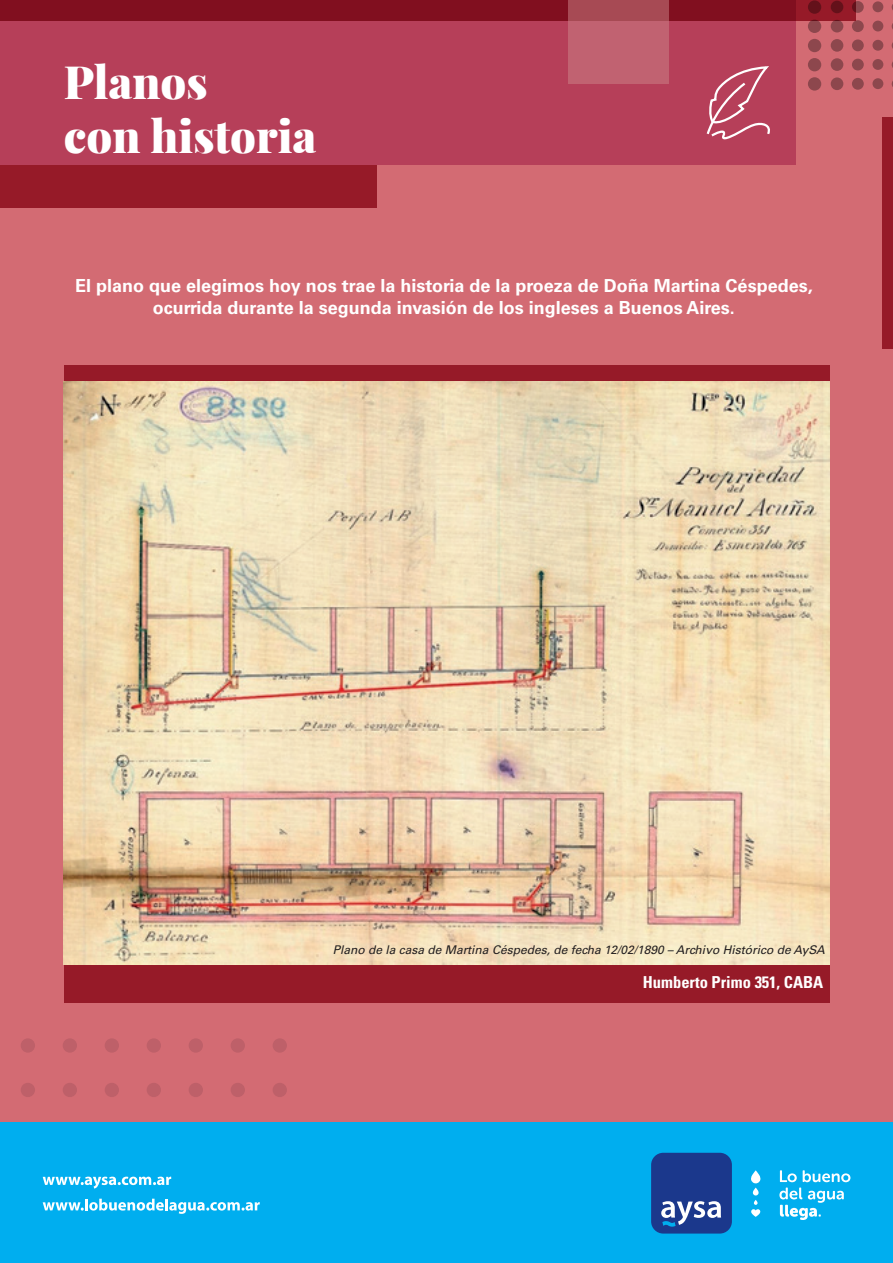
<style>
.page{position:relative;width:893px;height:1263px;background:#d36b73}
.page>*{position:absolute;margin:0;border:0;box-sizing:border-box;transform-origin:0 0}
.t1{font:900 45px/54px "Playfair Display";color:#fff}
.t2{font:700 18px/22.5px "Univers LT Std";color:#fff;text-align:center}
.t3{font:700 condensed 16.5px "Univers LT Std";color:#fff}
.t4{font:italic 12px "Univers LT Std";color:#231f20}
</style>
<div class="page">
<div style="left:852px;top:1px;width:12px;height:12px;background:#8d474d;border-radius:50%"></div>
<div style="left:872px;top:1px;width:11px;height:11px;background:#8d474d;border-radius:50%"></div>
<div style="left:808px;top:20px;width:13px;height:13px;background:#8d474d;border-radius:50%"></div>
<div style="left:831px;top:20px;width:12px;height:12px;background:#8d474d;border-radius:50%"></div>
<svg style="left:852px;top:20px;width:12px;height:12px"></svg>
<div style="left:872px;top:21px;width:11px;height:10px;background:#8d474d;border-radius:50%"></div>
<div style="left:808px;top:39px;width:13px;height:13px;background:#8d474d;border-radius:50%"></div>
<div style="left:831px;top:39px;width:12px;height:13px;background:#8d474d;border-radius:50%"></div>
<div style="left:852px;top:39px;width:12px;height:12px;background:#8d474d;border-radius:50%"></div>
<div style="left:872px;top:40px;width:11px;height:11px;background:#8d474d;border-radius:50%"></div>
<div style="left:808px;top:58px;width:13px;height:13px;background:#8d474d;border-radius:50%"></div>
<div style="left:831px;top:58px;width:12px;height:13px;background:#8d474d;border-radius:50%"></div>
<div style="left:852px;top:59px;width:12px;height:12px;background:#8d474d;border-radius:50%"></div>
<div style="left:872px;top:59px;width:11px;height:11px;background:#8d474d;border-radius:50%"></div>
<div style="left:808px;top:77px;width:13px;height:14px;background:#8d474d;border-radius:50%"></div>
<div style="left:831px;top:77px;width:12px;height:13px;background:#8d474d;border-radius:50%"></div>
<svg style="left:852px;top:78px;width:12px;height:12px"></svg>
<div style="left:872px;top:78px;width:11px;height:11px;background:#8d474d;border-radius:50%"></div>
<div style="left:882px;top:117px;width:11px;height:231px;background:#961a28"></div>
<div style="left:0;top:0;width:377px;height:208px;background:#961a28"></div>
<div style="left:64px;top:365px;width:765px;height:638px;background:#961a28"></div>
<div style="left:0;top:0;width:795px;height:165px;background:#b63f59"></div>
<svg style="left:0;top:0;width:856px;height:21px;background:#810f1f"></svg>
<svg style="left:568px;top:0;width:101px;height:84px;fill:#c16271"></svg>
<svg style="left:706px;top:66px;width:64px;height:74px"></svg>
<div style="left:273px;top:1083px;width:14px;height:14px;background:#be6069;border-radius:50%"></div>
<div style="left:231px;top:1083px;width:14px;height:14px;background:#be6069;border-radius:50%"></div>
<div style="left:189px;top:1083px;width:14px;height:14px;background:#be6069;border-radius:50%"></div>
<div style="left:147px;top:1083px;width:14px;height:14px;background:#be6069;border-radius:50%"></div>
<div style="left:105px;top:1083px;width:14px;height:14px;background:#be6069;border-radius:50%"></div>
<div style="left:63px;top:1083px;width:14px;height:14px;background:#be6069;border-radius:50%"></div>
<div style="left:21px;top:1083px;width:14px;height:14px;background:#be6069;border-radius:50%"></div>
<div style="left:273px;top:1038px;width:14px;height:15px;background:#be6069;border-radius:50%"></div>
<div style="left:231px;top:1038px;width:14px;height:15px;background:#be6069;border-radius:50%"></div>
<div style="left:189px;top:1038px;width:14px;height:15px;background:#be6069;border-radius:50%"></div>
<div style="left:147px;top:1038px;width:14px;height:15px;background:#be6069;border-radius:50%"></div>
<div style="left:105px;top:1038px;width:14px;height:15px;background:#be6069;border-radius:50%"></div>
<div style="left:63px;top:1038px;width:14px;height:15px;background:#be6069;border-radius:50%"></div>
<div style="left:21px;top:1038px;width:14px;height:15px;background:#be6069;border-radius:50%"></div>
<img style="left:64px;top:381px;width:765px;height:583px">
<div style="left:0;top:1123px;width:893px;height:140px;background:#00aeef"></div>
<svg style="left:43px;top:1176px;width:128px;height:12px"></svg>
<svg style="left:43px;top:1199px;width:217px;height:15px"></svg>
<svg style="left:779px;top:1170px;width:71px;height:50px"></svg>
<div style="left:651px;top:1153px;width:81px;height:80px;background:#1b388c;border-radius:12px"></div>
<svg style="left:661px;top:1201px;width:60px;height:26px"></svg>
<svg style="left:751px;top:1170px;width:10px;height:47px"></svg>
<h1 class="t1" style="left:64px;top:52px;width:254px">Planos<br>con historia</h1>
<p class="t2" style="left:75px;top:274px;width:739px">El plano que elegimos hoy nos trae la historia de la proeza de Doña Martina Céspedes, ocurrida durante la segunda invasión de los ingleses a Buenos Aires.</p>
<p class="t4" style="left:333px;top:943px;width:494px">Plano de la casa de Martina Céspedes, de fecha 12/02/1890 – Archivo Histórico de AySA</p>
<p class="t3" style="left:643px;top:972px;width:182px">Humberto Primo 351, CABA</p>
</div>
